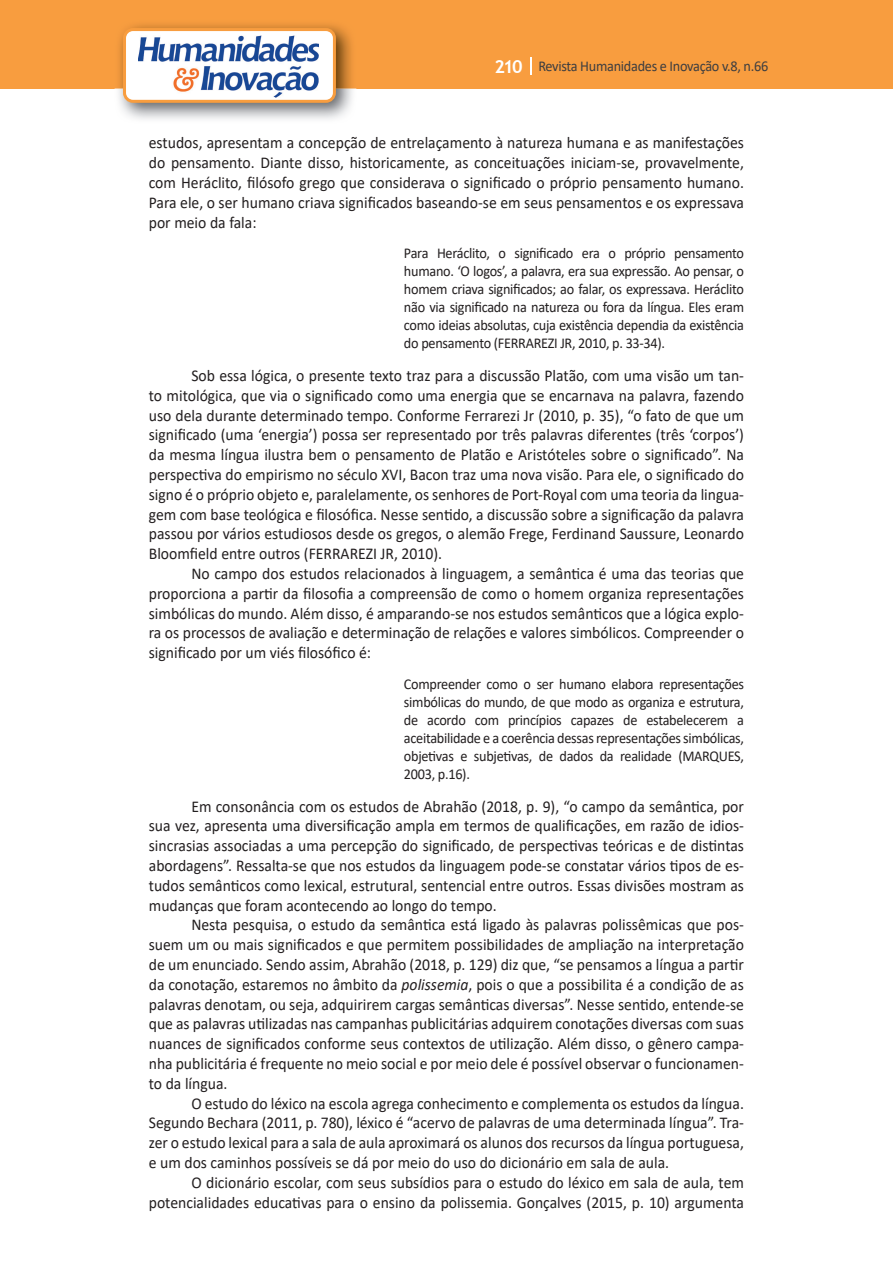
<style>
.page{position:relative;width:893px;height:1263px;background:#fff}
.page>*{position:absolute;margin:0;border:0;box-sizing:border-box;transform-origin:0 0}
.t1{font:16.5px/19.8px "Calibri";color:#231f20;text-align:justify;scale:.95 1}
.t2{font:15px/18px "Calibri";letter-spacing:-.02em;color:#231f20;text-align:justify;scale:.95 1}
.t3{font:15px "Calibri";letter-spacing:-.02em;color:#3e3e3f;scale:.95 1}
.s1{font-family:"Trebuchet MS";font-weight:700;font-size:18px;color:#fff}
.s2{font-style:italic}
</style>
<div class="page">
<div style="left:0;top:0;width:893px;height:88px;background:#f89d3f"></div>
<svg style="left:530px;top:57px;width:2px;height:18px"></svg>
<img style="left:115px;top:24px;width:241px;height:95px">
<div style="left:125px;top:30px;width:209px;height:71px;background:#fff;border-radius:9px"></div>
<img style="left:138px;top:35px;width:181px;height:62px">
<div style="left:123px;top:28px;width:213px;height:75px;border:3px solid #f89d3f;border-radius:9px"></div>
<p class="t3" style="left:495px;top:56px;width:290px"><span class="s1">210</span> Revista Humanidades e Inovação v.8, n.66</p>
<p class="t1" style="left:149px;top:133px;width:628px">estudos, apresentam a concepção de entrelaçamento à natureza humana e as manifestações do pensamento. Diante disso, historicamente, as conceituações iniciam-se, provavelmente, com Heráclito, filósofo grego que considerava o significado o próprio pensamento humano.<br>Para ele, o ser humano criava significados baseando-se em seus pensamentos e os expressava por meio da fala:</p>
<p class="t2" style="left:404px;top:244px;width:359px">Para Heráclito, o significado era o próprio pensamento humano. ‘O logos’, a palavra, era sua expressão. Ao pensar, o homem criava significados; ao falar, os expressava. Heráclito não via significado na natureza ou fora da língua. Eles eram como ideias absolutas, cuja existência dependia da existência do pensamento (FERRAREZI JR, 2010, p. 33-34).</p>
<p class="t1" style="left:149px;top:365px;width:628px;text-indent:43px">Sob essa lógica, o presente texto traz para a discussão Platão, com uma visão um tan&shy;to mitológica, que via o significado como uma energia que se encarnava na palavra, fazendo uso dela durante determinado tempo. Conforme Ferrarezi Jr (2010, p. 35), “o fato de que um significado (uma ‘energia’) possa ser representado por três palavras diferentes (três ‘corpos’) da mesma língua ilustra bem o pensamento de Platão e Aristóteles sobre o significado”. Na perspectiva do empirismo no século XVI, Bacon traz uma nova visão. Para ele, o significado do signo é o próprio objeto e, paralelamente, os senhores de Port-Royal com uma teoria da lingua&shy;gem com base teológica e filosófica. Nesse sentido, a discussão sobre a significação da palavra passou por vários estudiosos desde os gregos, o alemão Frege, Ferdinand Saussure, Leonardo Bloomfield entre outros (FERRAREZI JR, 2010).</p>
<p class="t1" style="left:149px;top:563px;width:628px;text-indent:43px">No campo dos estudos relacionados à linguagem, a semântica é uma das teorias que proporciona a partir da filosofia a compreensão de como o homem organiza representações simbólicas do mundo. Além disso, é amparando-se nos estudos semânticos que a lógica explo&shy;ra os processos de avaliação e determinação de relações e valores simbólicos. Compreender o significado por um viés filosófico é:</p>
<p class="t2" style="left:404px;top:675px;width:360px">Compreender como o ser humano elabora representações simbólicas do mundo, de que modo as organiza e estrutura, de acordo com princípios capazes de estabelecerem a aceitabilidade e a coerência dessas representações simbólicas, objetivas e subjetivas, de dados da realidade (MARQUES, 2003, p.16).</p>
<p class="t1" style="left:149px;top:796px;width:628px;text-indent:43px">Em consonância com os estudos de Abrahão (2018, p. 9), “o campo da semântica, por sua vez, apresenta uma diversificação ampla em termos de qualificações, em razão de idios&shy;sincrasias associadas a uma percepção do significado, de perspectivas teóricas e de distintas abordagens”. Ressalta-se que nos estudos da linguagem pode-se constatar vários tipos de es&shy;tudos semânticos como lexical, estrutural, sentencial entre outros. Essas divisões mostram as mudanças que foram acontecendo ao longo do tempo.</p>
<p class="t1" style="left:149px;top:914px;width:628px;text-indent:43px">Nesta pesquisa, o estudo da semântica está ligado às palavras polissêmicas que pos&shy;suem um ou mais significados e que permitem possibilidades de ampliação na interpretação de um enunciado. Sendo assim, Abrahão (2018, p. 129) diz que, “se pensamos a língua a partir da conotação, estaremos no âmbito da <span class="s2">polissemia</span>, pois o que a possibilita é a condição de as palavras denotam, ou seja, adquirirem cargas semânticas diversas”. Nesse sentido, entende-se que as palavras utilizadas nas campanhas publicitárias adquirem conotações diversas com suas nuances de significados conforme seus contextos de utilização. Além disso, o gênero campa&shy;nha publicitária é frequente no meio social e por meio dele é possível observar o funcionamen&shy;to da língua.</p>
<p class="t1" style="left:149px;top:1093px;width:628px;text-indent:43px">O estudo do léxico na escola agrega conhecimento e complementa os estudos da língua.<br>Segundo Bechara (2011, p. 780), léxico é “acervo de palavras de uma determinada língua”. Tra&shy;zer o estudo lexical para a sala de aula aproximará os alunos dos recursos da língua portuguesa, e um dos caminhos possíveis se dá por meio do uso do dicionário em sala de aula.</p>
<p class="t1" style="left:149px;top:1172px;width:628px;text-align:right">O dicionário escolar, com seus subsídios para o estudo do léxico em sala de aula, tem potencialidades educativas para o ensino da polissemia. Gonçalves (2015, p. 10) argumenta</p>
</div>
